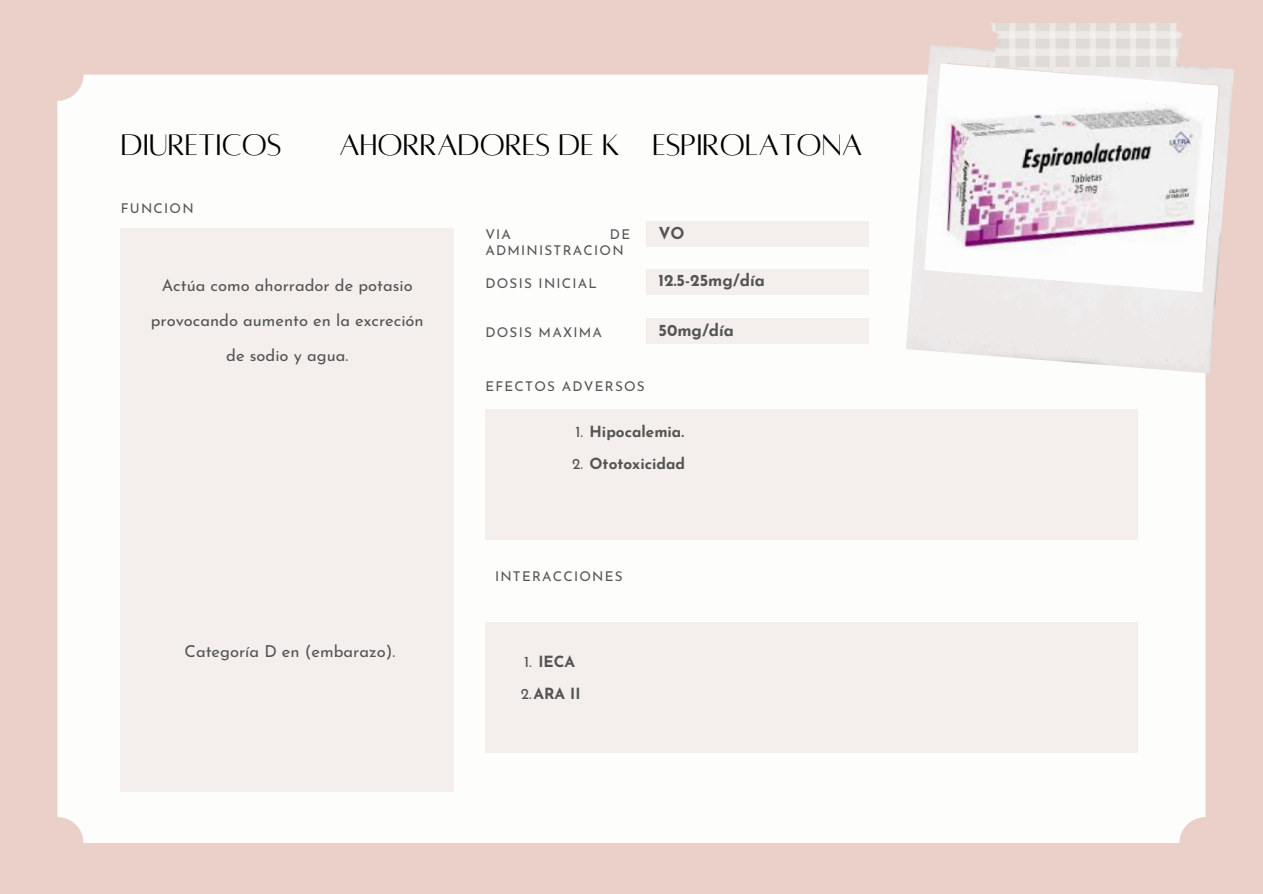
<style>
.page{position:relative;width:1263px;height:894px;background:#fff}
.page>*{position:absolute;margin:0;border:0;box-sizing:border-box;transform-origin:0 0}
.t1{font:32.85px "Alta regular";color:#000}
.t2{font:16.5px/34.8px "Josefin Sans";color:#545454;text-align:center}
.t3{font:700 16.5px "Josefin Sans";color:#545454}
.t4{font:700 15.45px "Josefin Sans";color:#545454}
.t5{font:13.5px/15.8px "Josefin Sans";letter-spacing:.09em;color:#545454}
.s1{font-weight:400}
</style>
<div class="page">
<div style="left:0;top:0;width:1263px;height:893px;background:#ead0c8"></div>
<div style="left:57px;top:75px;width:1148px;height:768px;background:#fdfdfc;border-radius:26px"></div>
<div style="left:121px;top:228px;width:333px;height:563px;background:#f4efec"></div>
<div style="left:485px;top:409px;width:653px;height:130px;background:#f4efec"></div>
<div style="left:647px;top:221px;width:222px;height:26px;background:#f4efec"></div>
<div style="left:647px;top:269px;width:222px;height:25px;background:#f4efec"></div>
<div style="left:647px;top:318px;width:222px;height:25px;background:#f4efec"></div>
<img style="left:906px;top:45px;width:328px;height:328px">
<img style="left:924px;top:63px;width:295px;height:229px">
<img style="left:984px;top:24px;width:198px;height:42px">
<div style="left:485px;top:622px;width:653px;height:130px;background:#f4efec"></div>
<h1 class="t1" style="left:121px;top:129px;width:162px">DIURETICOS</h1>
<h1 class="t1" style="left:339px;top:129px;width:525px">AHORRADORES DE K ESPIROLATONA</h1>
<p class="t5" style="left:121px;top:201px;width:74px">FUNCION</p>
<p class="t2" style="left:151px;top:269px;width:274px">Actúa como ahorrador de potasio provocando aumento en la excreción de sodio y agua.</p>
<p class="t2" style="left:185px;top:635px;width:212px">Categoría D en (embarazo).</p>
<h4 class="t5" style="left:485px;top:228px;width:27px">VIA</h4>
<h4 class="t5" style="left:485px;top:228px;width:146px;text-indent:125px">DE<br>ADMINISTRACION</h4>
<h4 class="t5" style="left:485px;top:277px;width:113px">DOSIS INICIAL</h4>
<p class="t5" style="left:485px;top:326px;width:118px">DOSIS MAXIMA</p>
<p class="t3" style="left:658px;top:227px;width:28px">VO</p>
<p class="t3" style="left:658px;top:273px;width:108px">12.5-25mg/día</p>
<p class="t3" style="left:658px;top:323px;width:77px">50mg/día</p>
<p class="t5" style="left:485px;top:379px;width:161px">EFECTOS ADVERSOS</p>
<p class="t4" style="left:575px;top:425px;width:110px"><span class="s1">1.</span> Hipocalemia.</p>
<p class="t4" style="left:572px;top:457px;width:115px"><span class="s1">2.</span> Ototoxicidad</p>
<p class="t5" style="left:495px;top:569px;width:129px">INTERACCIONES</p>
<p class="t4" style="left:524px;top:655px;width:53px"><span class="s1">1.</span> IECA</p>
<p class="t4" style="left:521px;top:687px;width:61px"><span class="s1">2.</span>ARA II</p>
</div>
